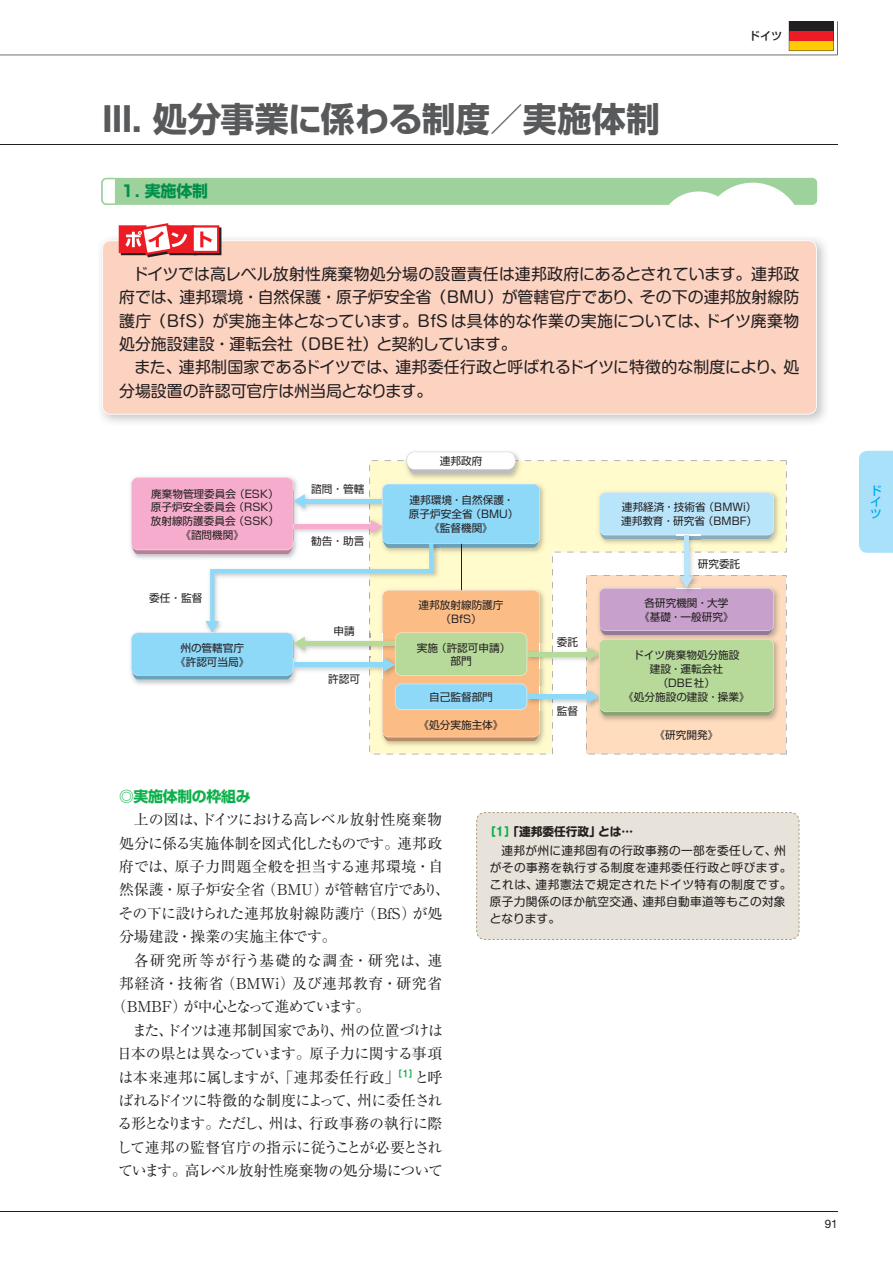
<style>
.page{position:relative;width:893px;height:1263px;background:#fff}
.page>*{position:absolute;margin:0;border:0;box-sizing:border-box;transform-origin:0 0}
.t1{font:34.05px "Shin Go Pro Bold 90 pv RKSJ H";letter-spacing:-.005em;color:#58595b}
.t2{font:15.9px/23.4px "Shin M Go Pro Regular 90 pv RKSJ H";color:#231f20;text-align:justify}
.t3{font:15.9px "Shin Go Pro Bold 90 pv RKSJ H";color:#00904c}
.t4{font:14.85px/23.4px "Ryumin Pro Regular 90 pv RKSJ H";color:#231f20}
.t5{font:14.85px "Ryumin Pro Regular 90 pv RKSJ H";letter-spacing:-.045em;color:#231f20}
.t6{font:14.85px "Ryumin Pro Regular 90 pv RKSJ H";letter-spacing:-.02em;color:#231f20}
.t7{font:14.85px "Ryumin Pro Regular 90 pv RKSJ H";letter-spacing:.005em;color:#231f20}
.t8{font:14.85px "Ryumin Pro Regular 90 pv RKSJ H";letter-spacing:.04em;color:#231f20}
.t9{font:14.85px "Ryumin Pro Regular 90 pv RKSJ H";letter-spacing:-.05em;color:#231f20}
.t10{font:14.85px "Ryumin Pro Regular 90 pv RKSJ H";letter-spacing:-.055em;color:#231f20}
.t11{font:14.85px "Ryumin Pro Regular 90 pv RKSJ H";letter-spacing:.1em;color:#231f20}
.t12{font:14.85px "Ryumin Pro Regular 90 pv RKSJ H";letter-spacing:-.095em;color:#231f20}
.t13{font:14.85px "Shin Go Pro Bold 90 pv RKSJ H";letter-spacing:-.02em;color:#0cb14b}
.t14{font:11.7px/17px "Shin M Go Pro Regular 90 pv RKSJ H";letter-spacing:.025em;color:#231f20}
.t15{font:11.7px "Shin M Go Pro Bold 90 pv RKSJ H";color:#231f20}
.t16{font:11.7px/11.7px "Shin Go Pro Medium 90 pv RKSJ V";color:#00aeef;text-align:justify}
.t17{font:11.7px "Helvetica Neue";color:#231f20}
.t18{font:11.1px "Shin Go Pro Medium 90 pv RKSJ H";color:#231f20}
.t19{font:10.65px/13.8px "Shin Go Pro Regular 90 pv RKSJ H";color:#231f20;text-align:center}
.s1{color:#0cb14b}
</style>
<div class="page">
<hr style="left:0;top:144px;width:838px;height:1px;background:#231f20">
<hr style="left:0;top:1211px;width:838px;height:1px;background:#231f20">
<svg style="left:0;top:21px;width:838px;height:34px"></svg>
<div style="left:859px;top:451px;width:33px;height:102px;background:#aae1fa"></div>
<hr style="left:892px;top:451px;width:1px;height:102px;background:#aae1fa">
<svg style="left:101px;top:177px;width:717px;height:28px;background:#aad8a9"></svg>
<div style="left:102px;top:240px;width:715px;height:175px;background:#fcd2c1"></div>
<div style="left:169px;top:227px;width:28px;height:28px;border:2px solid #231f20"></div>
<div style="left:194px;top:227px;width:27px;height:28px;border:2px solid #231f20"></div>
<div style="left:121px;top:227px;width:28px;height:28px;border:2px solid #231f20"></div>
<div style="left:168px;top:226px;width:26px;height:26px;background:#ed1c24"></div>
<div style="left:167px;top:225px;width:28px;height:28px;border:2px solid #ed1c24"></div>
<div style="left:193px;top:226px;width:25px;height:26px;background:#fff"></div>
<div style="left:192px;top:225px;width:27px;height:28px;border:2px solid #ed1c24"></div>
<div style="left:120px;top:226px;width:25px;height:26px;background:#ed1c24"></div>
<div style="left:119px;top:225px;width:27px;height:28px;border:2px solid #ed1c24"></div>
<svg style="left:200px;top:231px;width:12px;height:16px"></svg>
<svg style="left:125px;top:223px;width:62px;height:36px"></svg>
<svg style="left:369px;top:460px;width:418px;height:294px;fill:#fffbcc"></svg>
<img style="left:379px;top:587px;width:168px;height:161px">
<img style="left:540px;top:481px;width:7px;height:74px">
<img style="left:596px;top:489px;width:184px;height:57px">
<img style="left:540px;top:644px;width:46px;height:24px">
<svg style="left:552px;top:646px;width:1px;height:19px"></svg>
<hr style="left:527px;top:652px;width:62px;height:4px;background:#b7da9b">
<img style="left:540px;top:686px;width:46px;height:25px">
<svg style="left:552px;top:686px;width:1px;height:25px"></svg>
<div style="left:527px;top:694px;width:62px;height:5px;background:#8ed8f8"></div>
<svg style="left:131px;top:452px;width:409px;height:289px"></svg>
<img style="left:676px;top:539px;width:24px;height:36px">
<svg style="left:682px;top:552px;width:18px;height:1px"></svg>
<svg style="left:599px;top:492px;width:175px;height:47px;background:#b7e1f5"></svg>
<svg style="left:698px;top:559px;width:2px;height:10px"></svg>
<div style="left:684px;top:535px;width:5px;height:43px;background:#b9e5fb"></div>
<svg style="left:586px;top:575px;width:201px;height:179px;background:#d2cab1"></svg>
<div style="left:476px;top:812px;width:324px;height:128px;background:#e8e3da"></div>
<h1 class="t1" style="left:102px;top:106px;width:560px">III. 処分事業に係わる制度／実施体制</h1>
<h2 class="t3" style="left:121px;top:185px;width:88px">1. 実施体制</h2>
<p class="t18" style="left:749px;top:32px;width:35px">ドイツ</p>
<h2 class="t2" style="left:119px;top:264px;width:682px;text-indent:13px">ドイツでは高レベル放射性廃棄物処分場の設置責任は連邦政府にあるとされています。連邦政府では、連邦環境・自然保護・原子炉安全省（BMU）が管轄官庁であり、その下の連邦放射線防護庁（BfS）が実施主体となっています。BfS は具体的な作業の実施については、ドイツ廃棄物処分施設建設・運転会社（DBE社）と契約しています。</h2>
<h2 class="t2" style="left:119px;top:358px;width:682px;text-indent:15px">また、連邦制国家であるドイツでは、連邦委任行政と呼ばれるドイツに特徴的な制度により、処分場設置の許認可官庁は州当局となります。</h2>
<p class="t19" style="left:440px;top:455px;width:44px">連邦政府</p>
<p class="t19" style="left:311px;top:483px;width:55px">諮問・管轄</p>
<p class="t19" style="left:151px;top:488px;width:130px">廃棄物管理委員会（ESK）原子炉安全委員会（RSK）放射線防護委員会（SSK）《諮問機関》</p>
<p class="t19" style="left:409px;top:495px;width:111px">連邦環境・自然保護・原子炉安全省（BMU）《監督機関》</p>
<p class="t19" style="left:621px;top:502px;width:137px;text-align:left">連邦経済・技術省（BMWi）連邦教育・研究省（BMBF）</p>
<p class="t19" style="left:311px;top:535px;width:55px">勧告・助言</p>
<p class="t19" style="left:149px;top:593px;width:55px">委任・監督</p>
<p class="t19" style="left:175px;top:642px;width:76px">州の管轄官庁《許認可当局》</p>
<p class="t19" style="left:333px;top:625px;width:23px">申請</p>
<p class="t19" style="left:328px;top:673px;width:33px">許認可</p>
<p class="t19" style="left:418px;top:600px;width:87px">連邦放射線防護庁（BfS）</p>
<p class="t19" style="left:417px;top:642px;width:95px">実施（許認可申請）部門</p>
<p class="t19" style="left:429px;top:691px;width:65px">自己監督部門</p>
<p class="t19" style="left:418px;top:719px;width:87px">《処分実施主体》</p>
<p class="t19" style="left:557px;top:636px;width:23px">委託</p>
<p class="t19" style="left:557px;top:705px;width:23px">監督</p>
<p class="t19" style="left:698px;top:559px;width:44px">研究委託</p>
<p class="t19" style="left:639px;top:598px;width:96px">各研究機関・大学《基礎・一般研究》</p>
<p class="t19" style="left:623px;top:650px;width:128px">ドイツ廃棄物処分施設<br>建設・運転会社<br>（DBE社）<br>《処分施設の建設・操業》</p>
<p class="t19" style="left:654px;top:730px;width:65px">《研究開発》</p>
<h3 class="t13" style="left:119px;top:791px;width:133px">◎実施体制の枠組み</h3>
<h3 class="t4" style="left:119px;top:810px;width:333px;text-indent:15px">上の図は、ドイツにおける高レベル放射性廃棄物処分に係る実施体制を図式化したものです。連邦政府では、原子力問題全般を担当する連邦環境・自然保護・原子炉安全省（BMU）が管轄官庁であり、その下に設けられた連邦放射線防護庁（BfS）が処分場建設・操業の実施主体です。</h3>
<h3 class="t11" style="left:134px;top:954px;width:310px">各研究所等が行う基礎的な調査・研究は、連</h3>
<h3 class="t8" style="left:119px;top:978px;width:325px">邦経済・技術省（BMWi）及び連邦教育・研究省</h3>
<h3 class="t12" style="left:112px;top:1001px;width:261px">（BMBF）が中心となって進めています。</h3>
<h3 class="t6" style="left:132px;top:1025px;width:312px">また、ドイツは連邦制国家であり、州の位置づけは</h3>
<h3 class="t9" style="left:117px;top:1048px;width:326px">日本の県とは異なっています。原子力に関する事項</h3>
<h3 class="t7" style="left:118px;top:1071px;width:325px">は本来連邦に属しますが、「連邦委任行政」<sup>［1］</sup>と呼</h3>
<h3 class="t5" style="left:118px;top:1095px;width:326px">ばれるドイツに特徴的な制度によって、州に委任され</h3>
<h3 class="t5" style="left:118px;top:1118px;width:326px">る形となります。ただし、州は、行政事務の執行に際</h3>
<h3 class="t6" style="left:117px;top:1141px;width:327px">して連邦の監督官庁の指示に従うことが必要とされ</h3>
<h3 class="t10" style="left:118px;top:1165px;width:326px">ています。高レベル放射性廃棄物の処分場について</h3>
<p class="t15" style="left:484px;top:827px;width:151px"><span class="s1">［1］</span>「連邦委任行政」とは…</p>
<p class="t14" style="left:490px;top:844px;width:303px;text-indent:12px">連邦が州に連邦固有の行政事務の一部を委任して、州がその事務を執行する制度を連邦委任行政と呼びます。これは、連邦憲法で規定されたドイツ特有の制度です。原子力関係のほか航空交通、連邦自動車道等もこの対象となります。</p>
<p class="t17" style="left:825px;top:1220px;width:15px">91</p>
<p class="t16" style="left:870px;top:486px;width:13px">ドイツ</p>
</div>
